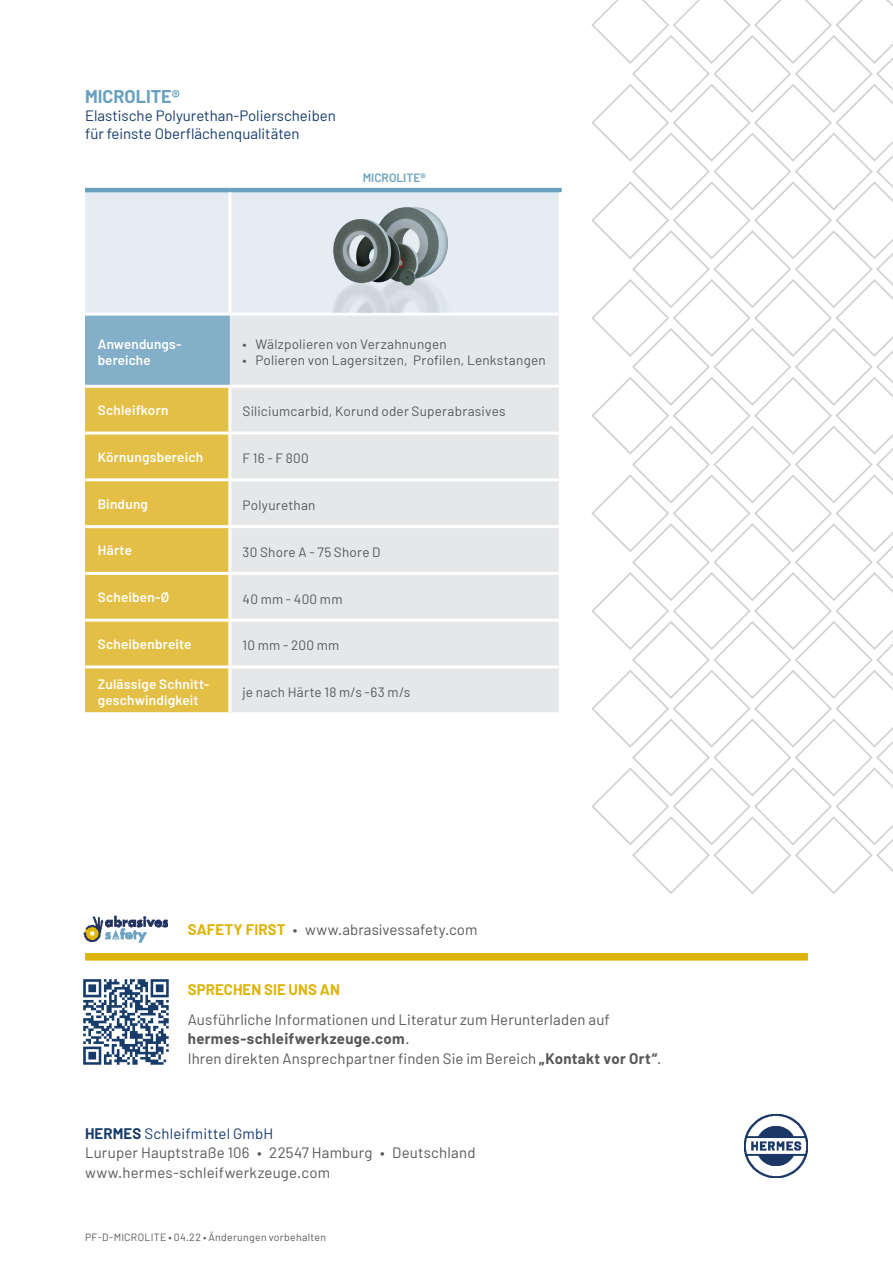
<style>
.page{position:relative;width:893px;height:1263px;background:#fff}
.page>*{position:absolute;margin:0;border:0;box-sizing:border-box;transform-origin:0 0}
.Headline_2{font:700 18px "Barlow";color:#67a1bf}
.t1{font:15px/19.5px "Barlow";letter-spacing:.01em;color:#57585a}
.Subheadline_2{font:15px "Barlow";color:#173c6a}
.t2{font:700 15px "Barlow";letter-spacing:.005em;color:#deb308}
.Tabelle_Copy_zentrie{font:13.5px "Barlow";letter-spacing:.015em;color:#57585a}
.Tabelle_Copy_semibol{font:600 13.5px/16.2px "Barlow";letter-spacing:.02em;color:#fff}
.Tabelle_Copy{font:600 13.5px/16.2px "Barlow";letter-spacing:.005em;color:#fff}
.t3{font:600 12px "Barlow";color:#67a1bf}
.Publikationsnummer{font:10.5px "Barlow";letter-spacing:.03em;color:#57585a}
.s1{font-weight:700}
.s2{font-weight:700;color:#deb308}
.s3{font-weight:700;color:#173c6a}
.s4{color:#173c6a}
</style>
<div class="page">
<svg style="left:591px;top:0;width:302px;height:893px"></svg>
<img style="left:744px;top:1114px;width:64px;height:64px">
<div style="left:85px;top:953px;width:723px;height:7px;background:#deb308"></div>
<img style="left:83px;top:980px;width:85px;height:85px">
<img style="left:84px;top:915px;width:83px;height:28px">
<div style="left:85px;top:192px;width:474px;height:121px;background:#e5ecf2"></div>
<div style="left:85px;top:314px;width:145px;height:72px;background:#84afc8"></div>
<div style="left:230px;top:316px;width:329px;height:396px;background:#e6e7e9"></div>
<div style="left:85px;top:388px;width:143px;height:324px;background:#e4bf46"></div>
<hr style="left:85px;top:313px;width:145px;height:3px;background:#fff">
<hr style="left:85px;top:385px;width:145px;height:3px;background:#fff">
<hr style="left:230px;top:385px;width:332px;height:3px;background:#fff">
<hr style="left:85px;top:432px;width:145px;height:3px;background:#fff">
<hr style="left:230px;top:432px;width:332px;height:3px;background:#fff">
<hr style="left:85px;top:478px;width:145px;height:3px;background:#fff">
<hr style="left:230px;top:478px;width:332px;height:3px;background:#fff">
<hr style="left:85px;top:525px;width:145px;height:3px;background:#fff">
<hr style="left:230px;top:525px;width:332px;height:3px;background:#fff">
<hr style="left:85px;top:572px;width:145px;height:3px;background:#fff">
<hr style="left:230px;top:572px;width:332px;height:3px;background:#fff">
<hr style="left:85px;top:619px;width:145px;height:3px;background:#fff">
<hr style="left:230px;top:619px;width:332px;height:3px;background:#fff">
<hr style="left:85px;top:665px;width:145px;height:3px;background:#fff">
<hr style="left:230px;top:665px;width:332px;height:3px;background:#fff">
<hr style="left:85px;top:188px;width:145px;height:4px;background:#67a1bf">
<hr style="left:230px;top:188px;width:332px;height:4px;background:#67a1bf">
<hr style="left:228px;top:388px;width:3px;height:44px;background:#fff">
<hr style="left:228px;top:435px;width:3px;height:43px;background:#fff">
<hr style="left:228px;top:481px;width:3px;height:44px;background:#fff">
<hr style="left:228px;top:528px;width:3px;height:44px;background:#fff">
<hr style="left:228px;top:575px;width:3px;height:44px;background:#fff">
<hr style="left:228px;top:622px;width:3px;height:43px;background:#fff">
<hr style="left:228px;top:668px;width:3px;height:44px;background:#fff">
<hr style="left:228px;top:192px;width:3px;height:121px;background:#fff">
<img style="left:328px;top:203px;width:127px;height:110px">
<p class="Headline_2" style="left:85px;top:85px;width:96px">MICROLITE®</p>
<p class="Subheadline_2" style="left:85px;top:106px;width:252px">Elastische Polyurethan-Polierscheiben</p>
<p class="Subheadline_2" style="left:85px;top:124px;width:216px">für feinste Oberflächenqualitäten</p>
<p class="t3" style="left:363px;top:170px;width:65px">MICROLITE<span class="s1">®</span></p>
<p class="Tabelle_Copy" style="left:98px;top:336px;width:85px">Anwendungs&shy;bereiche</p>
<p class="Tabelle_Copy_zentrie" style="left:243px;top:336px;width:206px">• Wälzpolieren von Verzahnungen</p>
<p class="Tabelle_Copy_zentrie" style="left:243px;top:352px;width:305px">• Polieren von Lagersitzen, Profilen, Lenkstangen</p>
<p class="Tabelle_Copy_semibol" style="left:98px;top:402px;width:72px">Schleifkorn</p>
<p class="Tabelle_Copy_zentrie" style="left:243px;top:403px;width:264px">Siliciumcarbid, Korund oder Superabrasives</p>
<p class="Tabelle_Copy_semibol" style="left:98px;top:449px;width:107px">Körnungsbereich</p>
<p class="Tabelle_Copy_zentrie" style="left:243px;top:450px;width:68px">F 16 - F 800</p>
<p class="Tabelle_Copy_semibol" style="left:98px;top:495px;width:52px">Bindung</p>
<p class="Tabelle_Copy_zentrie" style="left:243px;top:497px;width:74px">Polyurethan</p>
<p class="Tabelle_Copy_semibol" style="left:98px;top:542px;width:36px">Härte</p>
<p class="Tabelle_Copy_zentrie" style="left:243px;top:543px;width:140px">30 Shore A - 75 Shore D</p>
<p class="Tabelle_Copy_semibol" style="left:98px;top:589px;width:73px">Scheiben-Ø</p>
<p class="Tabelle_Copy_zentrie" style="left:243px;top:590px;width:101px">40 mm - 400 mm</p>
<p class="Tabelle_Copy_semibol" style="left:98px;top:636px;width:95px">Scheibenbreite</p>
<p class="Tabelle_Copy_zentrie" style="left:243px;top:637px;width:98px">10 mm - 200 mm</p>
<p class="Tabelle_Copy_semibol" style="left:98px;top:676px;width:113px">Zulässige Schnitt&shy;geschwindigkeit</p>
<p class="Tabelle_Copy_zentrie" style="left:243px;top:684px;width:169px">je nach Härte 18 m/s -63 m/s</p>
<p class="t1" style="left:188px;top:919px;width:291px"><span class="s2">SAFETY FIRST</span> • www.abrasivessafety.com</p>
<p class="t2" style="left:188px;top:980px;width:154px">SPRECHEN SIE UNS AN</p>
<p class="t1" style="left:188px;top:1009px;width:475px">Ausführliche Informationen und Literatur zum Herunterladen auf <span class="s1">hermes-schleifwerkzeuge.com</span>.<br>Ihren direkten Ansprechpartner finden Sie im Bereich <span class="s1">„Kontakt vor Ort“</span>.</p>
<p class="t1" style="left:85px;top:1123px;width:392px"><span class="s3">HERMES</span> <span class="s4">Schleifmittel GmbH<br></span>Luruper Hauptstraße 106 • 22547 Hamburg • Deutschland www.hermes-schleifwerkzeuge.com</p>
<p class="Publikationsnummer" style="left:85px;top:1231px;width:242px">PF-D-MICROLITE • 04.22 • Änderungen vorbehalten</p>
</div>
